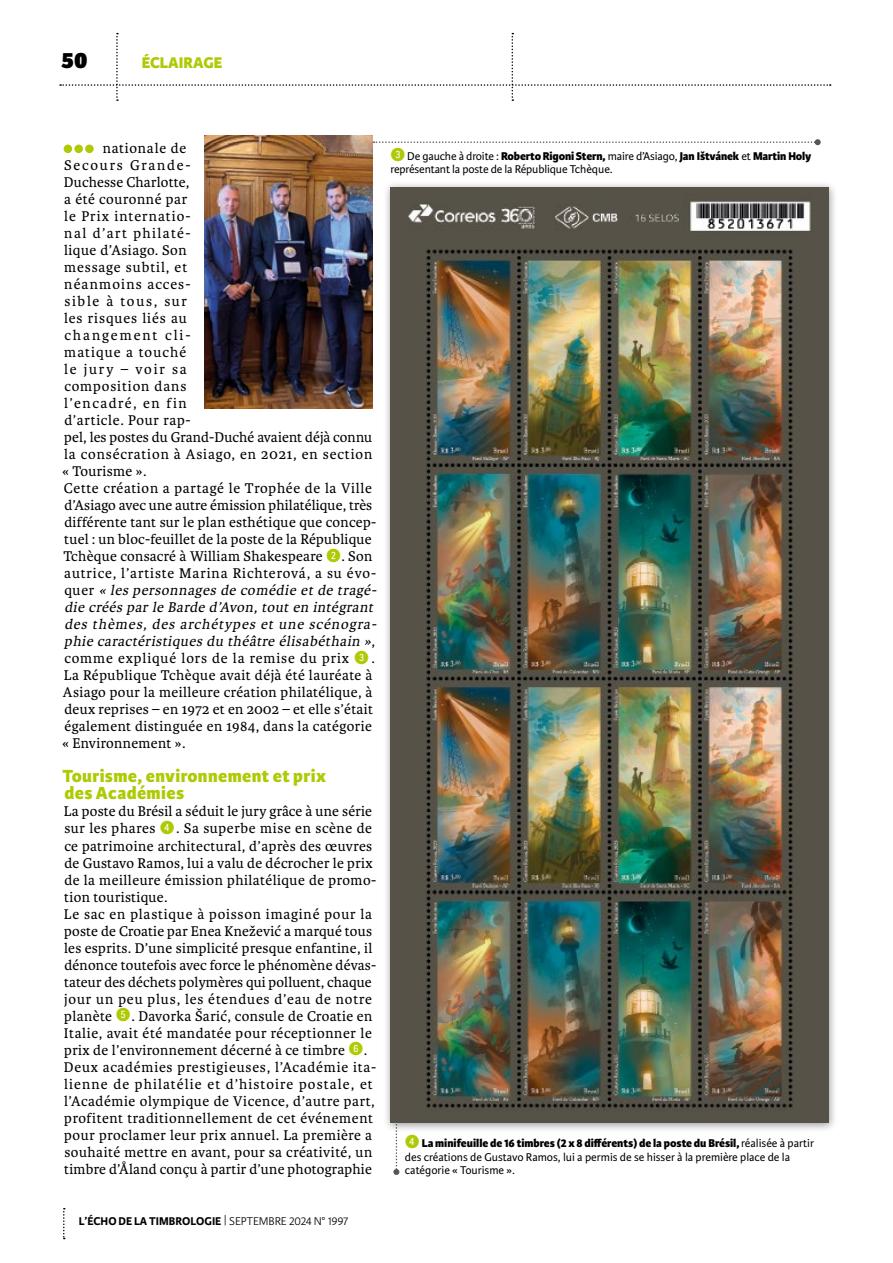
<style>
.page{position:relative;width:893px;height:1263px;background:#fff}
.page>*{position:absolute;margin:0;border:0;box-sizing:border-box;transform-origin:0 0}
.t1{font:800 24px "Karmina Sans";color:#000}
.t2{font:800 18.75px/17px "Karmina Sans";letter-spacing:.02em;color:#afca05}
.t3{font:800 16.5px "Karmina Sans";color:#afca05}
.t4{font:15px/17px "Karmina";letter-spacing:.025em;color:#000}
.t5{font:12px/13.5px "Karmina Sans";color:#000}
.t6{font:700 12px "Karmina Sans";color:#000}
.s1{font-family:"Fyra Numeric Circle Closed";font-size:18px;color:#afca05}
.s2{font-style:italic}
.s3{font-weight:800}
.s4{font-weight:300}
</style>
<div class="page">
<div style="left:64px;top:145px;width:8px;height:8px;background:#afca05;border-radius:50%"></div>
<div style="left:74px;top:145px;width:9px;height:8px;background:#afca05;border-radius:50%"></div>
<div style="left:85px;top:145px;width:9px;height:8px;background:#afca05;border-radius:50%"></div>
<div style="left:384px;top:181px;width:454px;height:951px;background:#000;opacity:.4"></div>
<img style="left:390px;top:187px;width:438px;height:935px">
<img style="left:204px;top:135px;width:169px;height:273px">
<svg style="left:374px;top:139px;width:447px;height:6px"></svg>
<svg style="left:393px;top:727px;width:6px;height:448px"></svg>
<svg style="left:63px;top:1208px;width:2px;height:31px"></svg>
<svg style="left:60px;top:33px;width:771px;height:68px"></svg>
<h1 class="t1" style="left:62px;top:46px;width:27px">50</h1>
<p class="t3" style="left:142px;top:53px;width:82px">ÉCLAIRAGE</p>
<p class="t4" style="left:62px;top:140px;width:319px;text-indent:41px">nationale de<br>Secours Grande-<br>Duchesse Charlotte,<br>a été couronné par<br>le Prix internatio-<br>nal d’art philaté-<br>lique d’Asiago. Son<br>message subtil, et<br>néanmoins acces-<br>sible à tous, sur<br>les risques liés au<br>changement cli-<br>matique a touché<br>le jury – voir sa<br>composition dans<br>l’encadré, en fin<br>d’article. Pour rap-<br>pel, les postes du Grand-Duché avaient déjà connu la consécration à Asiago, en 2021, en section « Tourisme ».<br>Cette création a partagé le Trophée de la Ville d’Asiago avec une autre émission philatélique, très différente tant sur le plan esthétique que concep&shy;tuel : un bloc-feuillet de la poste de la République<br>Tchèque consacré à William Shakespeare <span class="s1">2</span>. Son autrice, l’artiste Marina Richterová, a su évo&shy;q u e r <span class="s2">« les personnages de comédie et de tragé&shy;die créés par le Barde d’Avon, tout en intégrant des thèmes, des archétypes et une scénogra&shy;phie caractéristiques du théâtre élisabéthain »</span>, comme expliqué lors de la remise du prix <span class="s1">3</span>.<br>La République Tchèque avait déjà été lauréate à<br>Asiago pour la meilleure création philatélique, à deux reprises – en 1972 et en 2002 – et elle s’était également distinguée en 1984, dans la catégorie « Environnement ».</p>
<p class="t2" style="left:63px;top:768px;width:265px">Tourisme, environnement et prix des Académies</p>
<p class="t4" style="left:64px;top:803px;width:314px">La poste du Brésil a séduit le jury grâce à une série sur les phares <span class="s1">4</span>. Sa superbe mise en scène de ce patrimoine architectural, d’après des œuvres de Gustavo Ramos, lui a valu de décrocher le prix de la meilleure émission philatélique de promo&shy;tion touristique.<br>Le sac en plastique à poisson imaginé pour la poste de Croatie par Enea Knežević a marqué tous les esprits. D’une simplicité presque enfantine, il dénonce toutefois avec force le phénomène dévas&shy;tateur des déchets polymères qui polluent, chaque jour un peu plus, les étendues d’eau de notre planète <span class="s1">5</span>. Davorka Šarić, consule de Croatie en Italie, avait été mandatée pour réceptionner le prix de l’environnement décerné à ce timbre <span class="s1">6</span>.<br>Deux académies prestigieuses, l’Académie ita&shy;lienne de philatélie et d’histoire postale, et l’Académie olympique de Vicence, d’autre part, profitent traditionnellement de cet événement pour proclamer leur prix annuel. La première a souhaité mettre en avant, pour sa créativité, un timbre d’Åland conçu à partir d’une photographie</p>
<p class="t5" style="left:391px;top:150px;width:422px"><span class="s1">3</span> De gauche à droite : <span class="s3">Roberto Rigoni Stern,</span> maire d’Asiago, <span class="s3">Jan Ištvánek</span> et <span class="s3">Martin Holy </span>représentant la poste de la République Tchèque.</p>
<p class="t5" style="left:405px;top:1137px;width:411px"><span class="s1">4</span> <span class="s3">La minifeuille de 16 timbres (2 x 8 différents) de la poste du Brésil,</span> réalisée à partir des créations de Gustavo Ramos, lui a permis de se hisser à la première place de la catégorie « Tourisme ».</p>
<p class="t6" style="left:79px;top:1214px;width:271px">L’ÉCHO DE LA TIMBROLOGIE <span class="s4">| SEPTEMBRE 2024 N° 1997</span></p>
</div>
